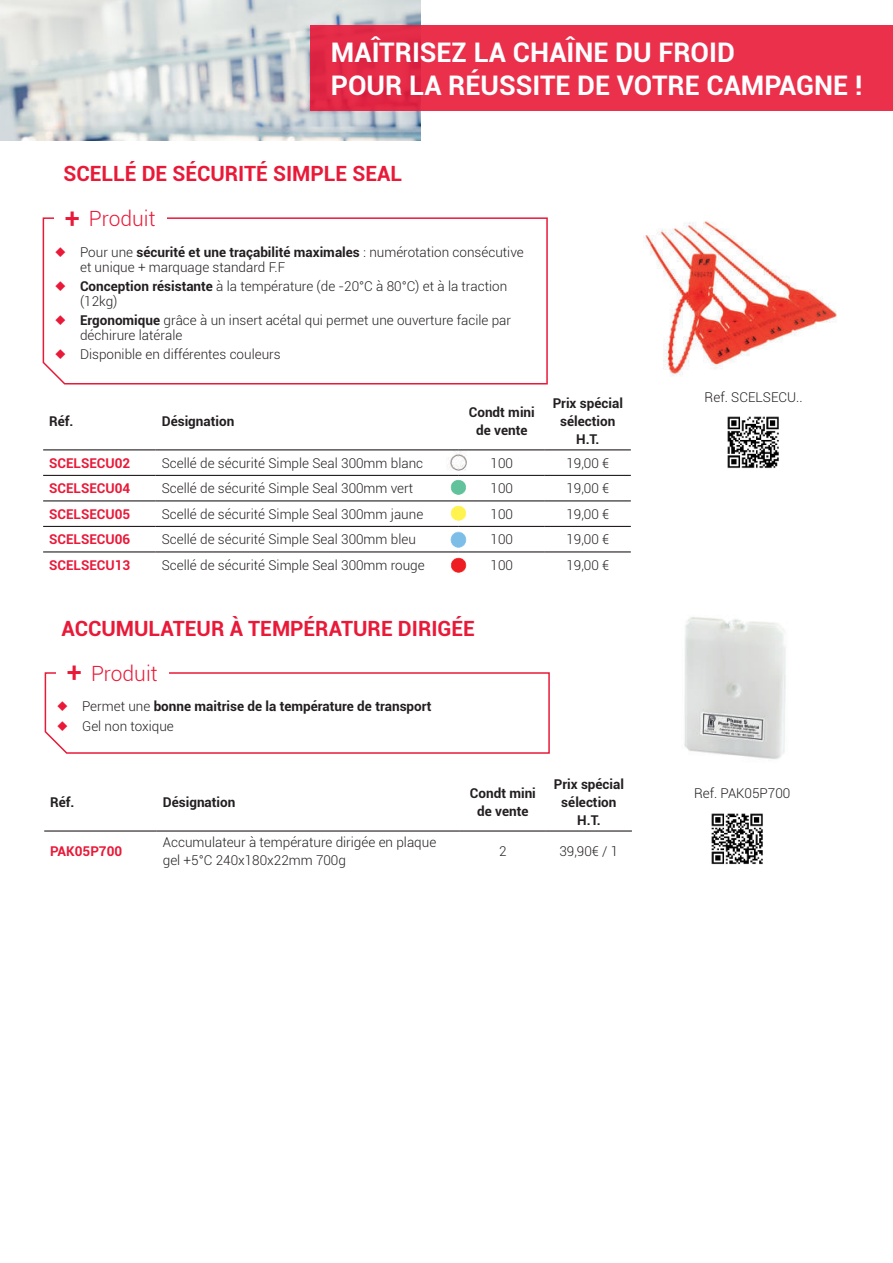
<style>
.page{position:relative;width:893px;height:1263px;background:#fff}
.page>*{position:absolute;margin:0;border:0;box-sizing:border-box;transform-origin:0 0}
.t1{font:700 27px/32.4px "Roboto";color:#fff}
.t2{font:700 21px "Roboto";color:#e91938}
.t3{font:300 21px "Roboto";color:#e91938}
.t4{font:300 13.5px/15px "Roboto";color:#231f20}
.t5{font:700 13.5px/18px "Roboto";color:#231f20;text-align:center}
.t6{font:700 13.5px "Roboto";color:#e91938}
.s1{font-weight:500;font-size:27px}
.s2{font-weight:700}
.s3{font-weight:300}
</style>
<div class="page">
<img style="left:446px;top:450px;width:25px;height:71px">
<img style="left:446px;top:531px;width:25px;height:42px">
<svg style="left:42px;top:217px;width:506px;height:168px"></svg>
<div style="left:54px;top:191px;width:112px;height:43px;background:#fff"></div>
<hr style="left:43px;top:449px;width:113px;height:1px;background:#231f20">
<hr style="left:156px;top:449px;width:303px;height:1px;background:#231f20">
<hr style="left:459px;top:449px;width:86px;height:1px;background:#231f20">
<hr style="left:545px;top:449px;width:86px;height:1px;background:#231f20">
<hr style="left:43px;top:475px;width:113px;height:1px;background:#231f20">
<hr style="left:156px;top:475px;width:303px;height:1px;background:#231f20">
<hr style="left:459px;top:475px;width:86px;height:1px;background:#231f20">
<hr style="left:545px;top:475px;width:86px;height:1px;background:#231f20">
<hr style="left:43px;top:500px;width:113px;height:1px;background:#231f20">
<hr style="left:156px;top:500px;width:303px;height:1px;background:#231f20">
<hr style="left:459px;top:500px;width:86px;height:1px;background:#231f20">
<hr style="left:545px;top:500px;width:86px;height:1px;background:#231f20">
<hr style="left:43px;top:526px;width:113px;height:1px;background:#231f20">
<hr style="left:156px;top:526px;width:303px;height:1px;background:#231f20">
<hr style="left:459px;top:526px;width:86px;height:1px;background:#231f20">
<hr style="left:545px;top:526px;width:86px;height:1px;background:#231f20">
<hr style="left:43px;top:551px;width:113px;height:1px;background:#231f20">
<hr style="left:156px;top:551px;width:303px;height:1px;background:#231f20">
<hr style="left:459px;top:551px;width:86px;height:1px;background:#231f20">
<hr style="left:545px;top:551px;width:86px;height:1px;background:#231f20">
<img style="left:643px;top:221px;width:194px;height:156px">
<img style="left:0;top:0;width:421px;height:140px">
<div style="left:310px;top:26px;width:583px;height:85px;background:#eb304c"></div>
<img style="left:727px;top:416px;width:52px;height:53px">
<hr style="left:44px;top:830px;width:113px;height:1px;background:#231f20">
<hr style="left:157px;top:830px;width:303px;height:1px;background:#231f20">
<hr style="left:460px;top:830px;width:86px;height:1px;background:#231f20">
<hr style="left:546px;top:830px;width:86px;height:1px;background:#231f20">
<img style="left:684px;top:617px;width:102px;height:143px">
<img style="left:711px;top:813px;width:52px;height:52px">
<svg style="left:56px;top:247px;width:9px;height:10px"></svg>
<svg style="left:56px;top:281px;width:9px;height:10px"></svg>
<svg style="left:56px;top:315px;width:9px;height:10px"></svg>
<svg style="left:56px;top:350px;width:9px;height:9px"></svg>
<svg style="left:44px;top:672px;width:506px;height:82px"></svg>
<h1 class="t1" style="left:331px;top:39px;width:533px">MAÎTRISEZ LA CHAÎNE DU FROID<br>POUR LA RÉUSSITE DE VOTRE CAMPAGNE !</h1>
<h2 class="t2" style="left:63px;top:165px;width:340px">SCELLÉ DE SÉCURITÉ SIMPLE SEAL</h2>
<h2 class="t3" style="left:65px;top:209px;width:92px"><span class="s1">+</span> Produit</h2>
<p class="t4" style="left:80px;top:245px;width:445px">Pour une <span class="s2">sécurité et une traçabilité maximales</span> : numérotation consécutive et unique + marquage standard F.F</p>
<p class="t4" style="left:80px;top:280px;width:429px"><span class="s2">Conception résistante</span> à la température (de -20°C à 80°C) et à la traction (12kg)</p>
<p class="t4" style="left:80px;top:314px;width:433px"><span class="s2">Ergonomique</span> grâce à un insert acétal qui permet une ouverture facile par déchirure latérale</p>
<p class="t4" style="left:80px;top:348px;width:202px">Disponible en différentes couleurs</p>
<p class="t5" style="left:49px;top:413px;width:26px">Réf.</p>
<p class="t5" style="left:162px;top:413px;width:74px">Désignation</p>
<p class="t5" style="left:469px;top:404px;width:67px">Condt mini de vente</p>
<p class="t5" style="left:553px;top:395px;width:72px">Prix spécial sélection<br>H.T.</p>
<p class="t6" style="left:49px;top:457px;width:83px">SCELSECU02</p>
<p class="t4" style="left:162px;top:456px;width:263px">Scellé de sécurité Simple Seal 300mm blanc</p>
<p class="t4" style="left:491px;top:456px;width:24px">100</p>
<p class="t4" style="left:566px;top:455px;width:44px">19,00 €</p>
<p class="t6" style="left:49px;top:483px;width:83px">SCELSECU04</p>
<p class="t4" style="left:162px;top:482px;width:253px">Scellé de sécurité Simple Seal 300mm vert</p>
<p class="t4" style="left:491px;top:482px;width:24px">100</p>
<p class="t4" style="left:566px;top:480px;width:44px">19,00 €</p>
<p class="t6" style="left:49px;top:508px;width:83px">SCELSECU05</p>
<p class="t4" style="left:162px;top:507px;width:263px">Scellé de sécurité Simple Seal 300mm jaune</p>
<p class="t4" style="left:491px;top:507px;width:24px">100</p>
<p class="t4" style="left:566px;top:506px;width:44px">19,00 €</p>
<p class="t6" style="left:49px;top:534px;width:83px">SCELSECU06</p>
<p class="t4" style="left:162px;top:533px;width:256px">Scellé de sécurité Simple Seal 300mm bleu</p>
<p class="t4" style="left:491px;top:533px;width:24px">100</p>
<p class="t4" style="left:566px;top:531px;width:44px">19,00 €</p>
<p class="t6" style="left:49px;top:559px;width:83px">SCELSECU13</p>
<p class="t4" style="left:162px;top:558px;width:265px">Scellé de sécurité Simple Seal 300mm rouge</p>
<p class="t4" style="left:491px;top:558px;width:24px">100</p>
<p class="t4" style="left:566px;top:557px;width:44px">19,00 €</p>
<h2 class="t2" style="left:61px;top:620px;width:415px">ACCUMULATEUR À TEMPÉRATURE DIRIGÉE</h2>
<h2 class="t3" style="left:67px;top:664px;width:92px"><span class="s1">+</span> Produit</h2>
<p class="t5" style="left:82px;top:698px;width:351px;line-height:19.2px;text-align:left"><span class="s3">Permet une</span> bonne maitrise de la température de transport<br><span class="s3">Gel non toxique</span></p>
<p class="t5" style="left:50px;top:794px;width:26px">Réf.</p>
<p class="t5" style="left:163px;top:794px;width:74px">Désignation</p>
<p class="t5" style="left:470px;top:785px;width:67px">Condt mini de vente</p>
<p class="t5" style="left:554px;top:776px;width:72px">Prix spécial sélection<br>H.T.</p>
<p class="t6" style="left:50px;top:846px;width:73px">PAK05P700</p>
<p class="t4" style="left:163px;top:834px;width:275px;line-height:18px">Accumulateur à température dirigée en plaque gel +5°C 240x180x22mm 700g</p>
<p class="t4" style="left:499px;top:845px;width:9px">2</p>
<p class="t4" style="left:559px;top:843px;width:60px">39,90€ / 1</p>
<p class="t4" style="left:705px;top:389px;width:100px">Ref. SCELSECU..</p>
<p class="t4" style="left:694px;top:786px;width:98px">Ref. PAK05P700</p>
</div>
